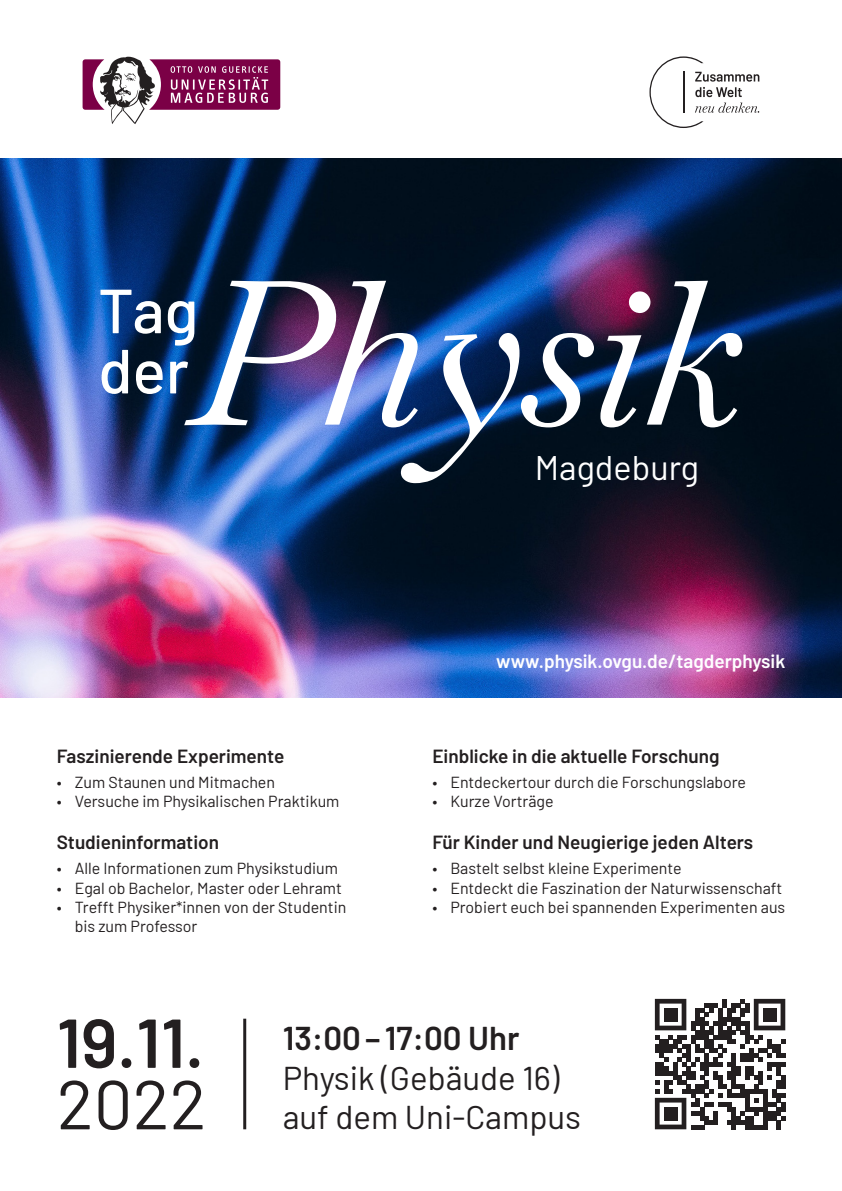
<style>
.page{position:relative;width:842px;height:1191px;background:#fff}
.page>*{position:absolute;margin:0;border:0;box-sizing:border-box;transform-origin:0 0}
.t1{font:italic 201.7px "Baskervville";letter-spacing:-.01em;color:#fff}
.t2{font:600 68.9px "Barlow";color:#231f20}
.t3{font:68.9px "Barlow";color:#231f20}
.t4{font:500 62.2px "Barlow";color:#fff}
.t5{font:34.1px "Barlow";color:#fff}
.t6{font:33px "Barlow";color:#231f20}
.t7{font:600 33px "Barlow";color:#231f20}
.t8{font:600 19px "Barlow";color:#231f20}
.t9{font:600 19px "Barlow";color:#fff}
.t10{font:16px/19.2px "Barlow";color:#231f20}
</style>
<div class="page">
<img style="left:0;top:159px;width:842px;height:538px">
<hr style="left:243px;top:1018px;width:3px;height:111px;background:#231f20">
<svg style="left:83px;top:57px;width:197px;height:67px"></svg>
<svg style="left:655px;top:999px;width:130px;height:130px"></svg>
<div style="left:664px;top:1007px;width:13px;height:14px;background:#231f20"></div>
<div style="left:763px;top:1007px;width:13px;height:14px;background:#231f20"></div>
<div style="left:664px;top:1106px;width:13px;height:14px;background:#231f20"></div>
<svg style="left:649px;top:56px;width:110px;height:72px"></svg>
<hr style="left:683px;top:72px;width:1px;height:41px;background:#231f20">
<p class="t1" style="left:189px;top:195px;width:556px">Physik</p>
<p class="t4" style="left:98px;top:265px;width:102px">Tag</p>
<p class="t4" style="left:98px;top:326px;width:92px">der</p>
<p class="t5" style="left:535px;top:443px;width:165px">Magdeburg</p>
<p class="t8" style="left:57px;top:742px;width:229px">Faszinierende Experimente</p>
<p class="t10" style="left:57px;top:771px;width:220px">• Zum Staunen und Mitmachen</p>
<p class="t10" style="left:57px;top:791px;width:284px">• Versuche im Physikalischen Praktikum</p>
<p class="t8" style="left:57px;top:828px;width:164px">Studieninformation</p>
<p class="t10" style="left:57px;top:857px;width:283px">• Alle Informationen zum Physikstudium</p>
<p class="t10" style="left:57px;top:877px;width:287px">• Egal ob Bachelor, Master oder Lehramt</p>
<p class="t10" style="left:75px;top:896px;width:273px;text-indent:-18px">• Trefft Physiker*innen von der Studentin bis zum Professor</p>
<p class="t9" style="left:496px;top:647px;width:291px">www.physik.ovgu.de/tagderphysik</p>
<p class="t8" style="left:432px;top:742px;width:289px">Einblicke in die aktuelle Forschung</p>
<p class="t10" style="left:432px;top:771px;width:315px">• Entdeckertour durch die Forschungslabore</p>
<p class="t10" style="left:432px;top:791px;width:123px">• Kurze Vorträge</p>
<p class="t8" style="left:432px;top:828px;width:322px">Für Kinder und Neugierige jeden Alters</p>
<p class="t10" style="left:432px;top:857px;width:251px">• Bastelt selbst kleine Experimente</p>
<p class="t10" style="left:432px;top:877px;width:351px">• Entdeckt die Faszination der Naturwissenschaft</p>
<p class="t10" style="left:432px;top:896px;width:354px">• Probiert euch bei spannenden Experimenten aus</p>
<p class="t2" style="left:57px;top:992px;width:149px">19.11.</p>
<p class="t3" style="left:57px;top:1054px;width:151px">2022</p>
<p class="t7" style="left:283px;top:1014px;width:238px">13:00– 17:00 Uhr</p>
<p class="t6" style="left:283px;top:1054px;width:278px">Physik (Gebäude 16)</p>
<p class="t6" style="left:283px;top:1093px;width:300px">auf dem Uni-Campus</p>
</div>
